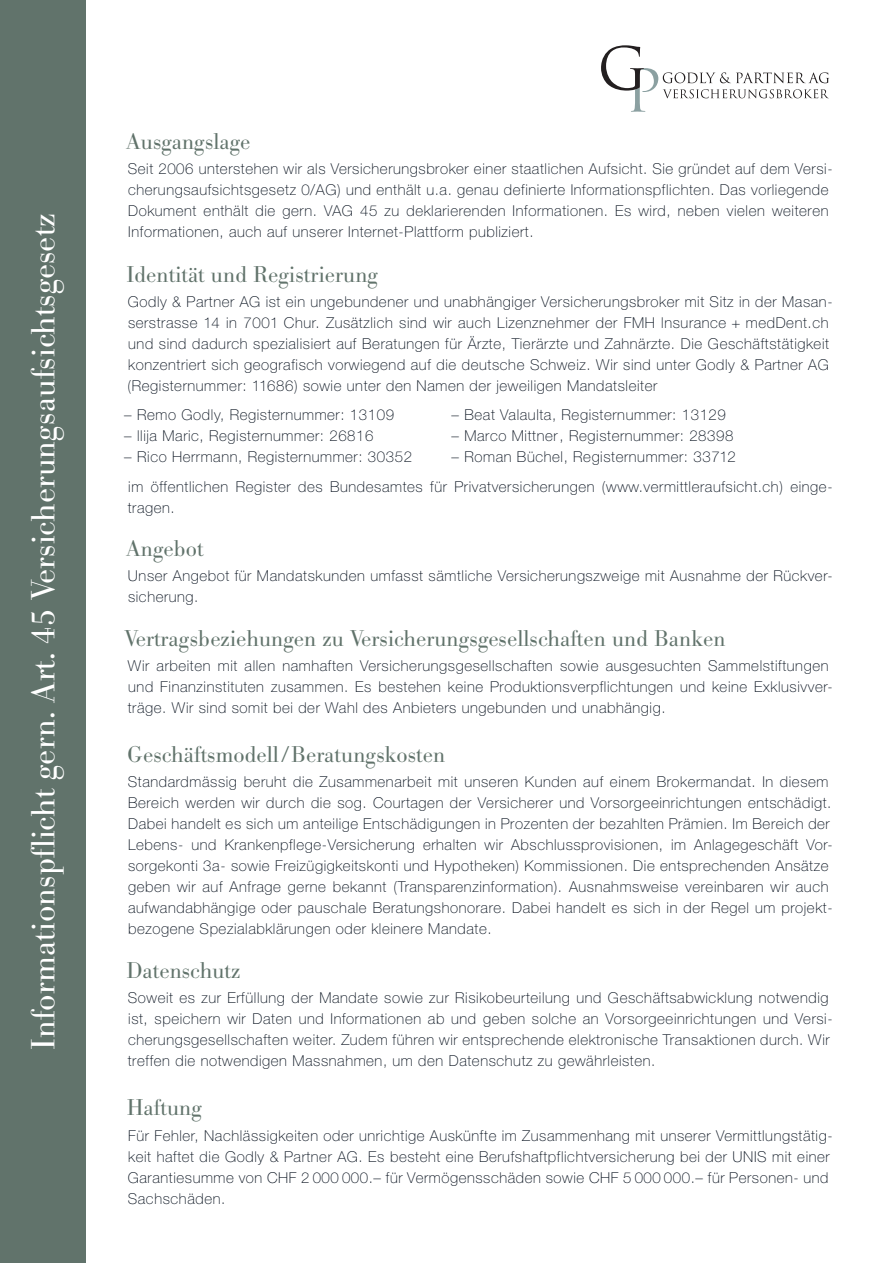
<style>
.page{position:relative;width:893px;height:1263px;background:#fff}
.page>*{position:absolute;margin:0;border:0;box-sizing:border-box;transform-origin:0 0}
.t1{font:300 33px "Bodoni BE";color:#fff}
.t2{font:300 22.5px "Bodoni BE";color:#61736b}
.t3{font:100 15px/21px "Helvetica Neue";letter-spacing:.04em;color:#030d1a}
</style>
<div class="page">
<svg style="left:601px;top:45px;width:228px;height:67px"></svg>
<div style="left:0;top:0;width:85px;height:1263px;background:#61736b"></div>
<p class="t1" style="left:24px;top:1050px;width:838px;rotate:-90deg">Informationspflicht gern. Art. 45 Versicherungsaufsichtsgesetz</p>
<p class="t2" style="left:126px;top:128px;width:126px">Ausgangslage</p>
<p class="t3" style="left:128px;top:158px;width:706px">Seit 2006 unterstehen wir als Versicherungsbroker einer staatlichen Aufsicht. Sie gründet auf dem Versi&shy;cherungsaufsichtsgesetz 0/AG) und enthält u.a. genau definierte Informationspflichten. Das vorliegende Dokument enthält die gern. VAG 45 zu deklarierenden Informationen. Es wird, neben vielen weiteren Informationen, auch auf unserer Internet-Plattform publiziert.</p>
<p class="t2" style="left:127px;top:261px;width:253px">Identität und Registrierung</p>
<p class="t3" style="left:128px;top:291px;width:706px">Godly &amp; Partner AG ist ein ungebundener und unabhängiger Versicherungsbroker mit Sitz in der Masan&shy;serstrasse 14 in 7001 Chur. Zusätzlich sind wir auch Lizenznehmer der FMH lnsurance + medDent.ch und sind dadurch spezialisiert auf Beratungen für Ärzte, Tierärzte und Zahnärzte. Die Geschäftstätigkeit konzentriert sich geografisch vorwiegend auf die deutsche Schweiz. Wir sind unter Godly &amp; Partner AG (Registernummer: 11686) sowie unter den Namen der jeweiligen Mandatsleiter</p>
<p class="t3" style="left:124px;top:404px;width:271px">– Remo Godly, Registernummer: 13109</p>
<p class="t3" style="left:452px;top:404px;width:276px">– Beat Valaulta, Registernummer: 13129</p>
<p class="t3" style="left:124px;top:425px;width:251px">– llija Maric, Registernummer: 26816</p>
<p class="t3" style="left:452px;top:425px;width:283px">– Marco Mittner, Registernummer: 28398</p>
<p class="t3" style="left:124px;top:446px;width:289px">– Rico Herrmann, Registernummer: 30352</p>
<p class="t3" style="left:452px;top:446px;width:286px">– Roman Büchel, Registernummer: 33712</p>
<p class="t3" style="left:128px;top:476px;width:706px">im öffentlichen Register des Bundesamtes für Privatversicherungen (www.vermittleraufsicht.ch) einge&shy;tragen.</p>
<p class="t2" style="left:126px;top:536px;width:79px">Angebot</p>
<p class="t3" style="left:128px;top:565px;width:706px">Unser Angebot für Mandatskunden umfasst sämtliche Versicherungszweige mit Ausnahme der Rückver&shy;sicherung.</p>
<p class="t2" style="left:125px;top:625px;width:602px">Vertragsbeziehungen zu Versicherungsgesellschaften und Banken</p>
<p class="t3" style="left:128px;top:655px;width:706px">Wir arbeiten mit allen namhaften Versicherungsgesellschaften sowie ausgesuchten Sammelstiftungen und Finanzinstituten zusammen. Es bestehen keine Produktionsverpflichtungen und keine Exklusivver&shy;träge. Wir sind somit bei der Wahl des Anbieters ungebunden und unabhängig.</p>
<p class="t2" style="left:128px;top:742px;width:319px">Geschäftsmodell/Beratungskosten</p>
<p class="t3" style="left:128px;top:772px;width:706px">Standardmässig beruht die Zusammenarbeit mit unseren Kunden auf einem Brokermandat. In diesem Bereich werden wir durch die sog. Courtagen der Versicherer und Vorsorgeeinrichtungen entschädigt.<br>Dabei handelt es sich um anteilige Entschädigungen in Prozenten der bezahlten Prämien. Im Bereich der Lebens- und Krankenpflege-Versicherung erhalten wir Abschlussprovisionen, im Anlagegeschäft Vor&shy;sorgekonti 3a- sowie Freizügigkeitskonti und Hypotheken) Kommissionen. Die entsprechenden Ansätze geben wir auf Anfrage gerne bekannt (Transparenzinformation). Ausnahmsweise vereinbaren wir auch aufwandabhängige oder pauschale Beratungshonorare. Dabei handelt es sich in der Regel um projekt&shy;bezogene Spezialabklärungen oder kleinere Mandate.</p>
<p class="t2" style="left:127px;top:957px;width:115px">Datenschutz</p>
<p class="t3" style="left:128px;top:987px;width:706px">Soweit es zur Erfüllung der Mandate sowie zur Risikobeurteilung und Geschäftsabwicklung notwendig ist, speichern wir Daten und Informationen ab und geben solche an Vorsorgeeinrichtungen und Versi&shy;cherungsgesellschaften weiter. Zudem führen wir entsprechende elektronische Transaktionen durch. Wir treffen die notwendigen Massnahmen, um den Datenschutz zu gewährleisten.</p>
<p class="t2" style="left:127px;top:1095px;width:77px">Haftung</p>
<p class="t3" style="left:128px;top:1125px;width:706px">Für Fehler, Nachlässigkeiten oder unrichtige Auskünfte im Zusammenhang mit unserer Vermittlungstätig&shy;keit haftet die Godly &amp; Partner AG. Es besteht eine Berufshaftpflichtversicherung bei der UNIS mit einer Garantiesumme von CHF 2 000 000.– für Vermögensschäden sowie CHF 5 000 000.– für Personen- und Sachschäden.</p>
</div>
